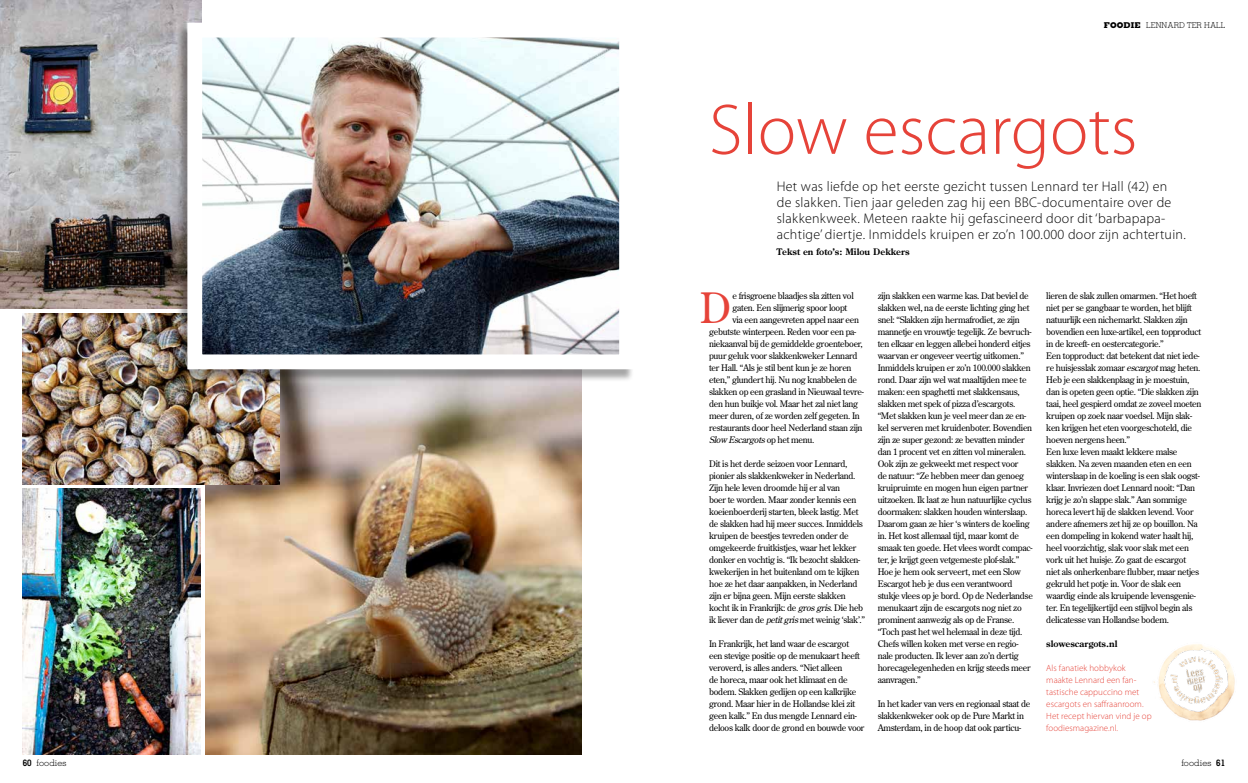
<style>
.page{position:relative;width:1248px;height:783px;background:#fff}
.page>*{position:absolute;margin:0;border:0;box-sizing:border-box;transform-origin:0 0}
.t1{font:300 72px "Myriad Pro";color:#e64339}
.t2{font:41.8px "Century Old Style Std";color:#e64339}
.t3{font:300 14px/16px "Myriad Pro";letter-spacing:.02em;color:#000}
.t4{font:9px/12px "Century Old Style Std";letter-spacing:-.03em;color:#000}
.t5{font:300 9px/12px "Myriad Pro";letter-spacing:.005em;color:#e64339}
.t6{font:700 9px "Century Old Style Std";letter-spacing:.005em;color:#000}
.t7{font:italic 9px "Century Old Style Std";color:#000}
.t8{font:300 9px "Memphis LT Std";letter-spacing:.01em;color:#000}
.t9{font:300 8px "Memphis LT Std";letter-spacing:.01em;color:#000}
.s1{font-weight:800}
.s2{font-style:normal}
.s3{font-style:italic}
.s4{font-weight:700}
</style>
<div class="page">
<img style="left:23px;top:488px;width:178px;height:266px">
<img style="left:1153px;top:644px;width:82px;height:77px">
<img style="left:0;top:0;width:202px;height:309px">
<img style="left:206px;top:381px;width:375px;height:373px">
<img style="left:23px;top:313px;width:256px;height:171px">
<div style="left:176px;top:24px;width:457px;height:357px;background:#000;opacity:.35"></div>
<img style="left:180px;top:15px;width:453px;height:361px">
<p class="t9" style="left:1103px;top:21px;width:123px"><span class="s1">FOODIE</span> lennard ter hall</p>
<h1 class="t1" style="left:709px;top:86px;width:430px">Slow escargots</h1>
<p class="t3" style="left:776px;top:178px;width:410px">Het was liefde op het eerste gezicht tussen Lennard ter Hall (42) en<br>de slakken. Tien jaar geleden zag hij een BBC-documentaire over de slakkenkweek. Meteen raakte hij gefascineerd door dit ‘barbapapa&shy;achtige’ diertje. Inmiddels kruipen er zo’n 100.000 door zijn achtertuin.</p>
<p class="t6" style="left:776px;top:246px;width:134px">Tekst en foto’s: Milou Dekkers</p>
<p class="t4" style="left:732px;top:289px;width:123px">e frisgroene blaadjes sla zitten vol</p>
<p class="t4" style="left:732px;top:301px;width:116px">gaten. Een slijmerig spoor loopt</p>
<p class="t4" style="left:732px;top:313px;width:128px">via een aangevreten appel naar een</p>
<p class="t4" style="left:709px;top:325px;width:149px">gebutste winterpeen. Reden voor een pa-</p>
<p class="t4" style="left:709px;top:337px;width:155px">niekaanval bij de gemiddelde groenteboer,</p>
<p class="t4" style="left:709px;top:349px;width:150px">puur geluk voor slakkenkweker Lennard</p>
<p class="t4" style="left:709px;top:361px;width:144px">ter Hall. “Als je stil bent kun je ze horen</p>
<p class="t4" style="left:709px;top:373px;width:149px">eten,” glundert hij. Nu nog knabbelen de</p>
<p class="t4" style="left:709px;top:385px;width:156px">slakken op een grasland in Nieuwaal tevre-</p>
<p class="t4" style="left:709px;top:397px;width:151px">den hun buikje vol. Maar het zal niet lang</p>
<p class="t4" style="left:709px;top:409px;width:152px">meer duren, of ze worden zelf gegeten. In</p>
<p class="t4" style="left:709px;top:421px;width:155px">restaurants door heel Nederland staan zijn</p>
<p class="t7" style="left:709px;top:434px;width:107px">Slow Escargots<span class="s2">o p h e t m e n u .</span></p>
<p class="t4" style="left:709px;top:457px;width:157px">Dit is het derde seizoen voor Lennard, pionier als slakkenkweker in Nederland.<br>Zijn hele leven droomde hij er al van<br>boer te worden. Maar zonder kennis een koeienboerderij starten, bleek lastig. Met de slakken had hij meer succes. Inmiddels kruipen de beestjes tevreden onder de omgekeerde fruitkistjes, waar het lekker donker en vochtig is. “Ik bezocht slakken&shy;kwekerijen in het buitenland om te kijken hoe ze het daar aanpakken, in Nederland zijn er bijna geen. Mijn eerste slakken kocht ik in Frankrijk: de <span class="s3">grosgris</span>. Die heb ik liever dan de <span class="s3">petitgris</span>met weinig ‘slak’.”</p>
<p class="t4" style="left:709px;top:637px;width:157px">In Frankrijk, het land waar de escargot een stevige positie op de menukaart heeft veroverd, is alles anders. “Niet alleen<br>de horeca, maar ook het klimaat en de bodem. Slakken gedijen op een kalkrijke grond. Maar hier in de Hollandse klei zit geen kalk.” En dus mengde Lennard ein&shy;deloos kalk door de grond en bouwde voor</p>
<h2 class="t2" style="left:699px;top:281px;width:33px">D</h2>
<p class="t4" style="left:877px;top:289px;width:157px">zijn slakken een warme kas. Dat beviel de slakken wel, na de eerste lichting ging het snel: “Slakken zijn hermafrodiet, ze zijn mannetje en vrouwtje tegelijk. Ze bevruch&shy;ten elkaar en leggen allebei honderd eitjes waarvan er ongeveer veertig uitkomen.” Inmiddels kruipen er zo’n 100.000 slakken rond. Daar zijn wel wat maaltijden mee te maken: een spaghetti met slakkensaus, slakken met spek of pizza d’escargots. “Met slakken kun je veel meer dan ze en&shy;kel serveren met kruidenboter. Bovendien zijn ze super gezond: ze bevatten minder dan 1 procent vet en zitten vol mineralen.<br>Ook zijn ze gekweekt met respect voor<br>de natuur: “Ze hebben meer dan genoeg kruipruimte en mogen hun eigen partner uitzoeken. Ik laat ze hun natuurlijke cyclus doormaken: slakken houden winterslaap.<br>Daarom gaan ze hier ‘s winters de koeling in. Het kost allemaal tijd, maar komt de smaak ten goede. Het vlees wordt compac&shy;ter, je krijgt geen vetgemeste plof-slak.” Hoe je hem ook serveert, met een Slow Escargot heb je dus een verantwoord stukje vlees op je bord. Op de Nederlandse menukaart zijn de escargots nog niet zo prominent aanwezig als op de Franse. “Toch past het wel helemaal in deze tijd.<br>Chefs willen koken met verse en regio&shy;nale producten. Ik lever aan zo’n dertig horecagelegenheden en krijg steeds meer aanvragen.”</p>
<p class="t4" style="left:877px;top:697px;width:154px">In het kader van vers en regionaal staat de slakkenkweker ook op de Pure Markt in<br>Amsterdam, in de hoop dat ook particu-</p>
<p class="t4" style="left:1046px;top:289px;width:157px">lieren de slak zullen omarmen. “Het hoeft niet per se gangbaar te worden, het blijft natuurlijk een nichemarkt. Slakken zijn bovendien een luxe-artikel, een topproduct in de kreeft- en oestercategorie.”<br>Een topproduct: dat betekent dat niet iede&shy;re huisjesslak zomaar <span class="s3">escargot</span>mag heten.<br>Heb je een slakkenplaag in je moestuin, dan is opeten geen optie. “Die slakken zijn taai, heel gespierd omdat ze zoveel moeten kruipen op zoek naar voedsel. Mijn slak&shy;ken krijgen het eten voorgeschoteld, die hoeven nergens heen.”<br>Een luxe leven maakt lekkere malse slakken. Na zeven maanden eten en een winterslaap in de koeling is een slak oogst&shy;klaar. Invriezen doet Lennard nooit: “Dan krijg je zo’n slappe slak.” Aan sommige horeca levert hij de slakken levend. Voor andere afnemers zet hij ze op bouillon. Na een dompeling in kokend water haalt hij, heel voorzichtig, slak voor slak met een vork uit het huisje. Zo gaat de escargot niet als onherkenbare flubber, maar netjes gekruld het potje in. Voor de slak een waardig einde als kruipende levensgenie&shy;ter. En tegelijkertijd een stijlvol begin als delicatesse van Hollandse bodem.</p>
<p class="t6" style="left:1046px;top:637px;width:73px">slowescargots.nl</p>
<p class="t5" style="left:1046px;top:662px;width:107px">Als fanatiek hobbykok maakte Lennard een fan&shy;tastische cappuccino met escargots en saffraanroom.<br>Het recept hiervan vind je op foodiesmagazine.nl.</p>
<p class="t8" style="left:23px;top:757px;width:45px"><span class="s4">60</span> foodies</p>
<p class="t8" style="left:1181px;top:757px;width:45px">foodies <span class="s4">61</span></p>
</div>
